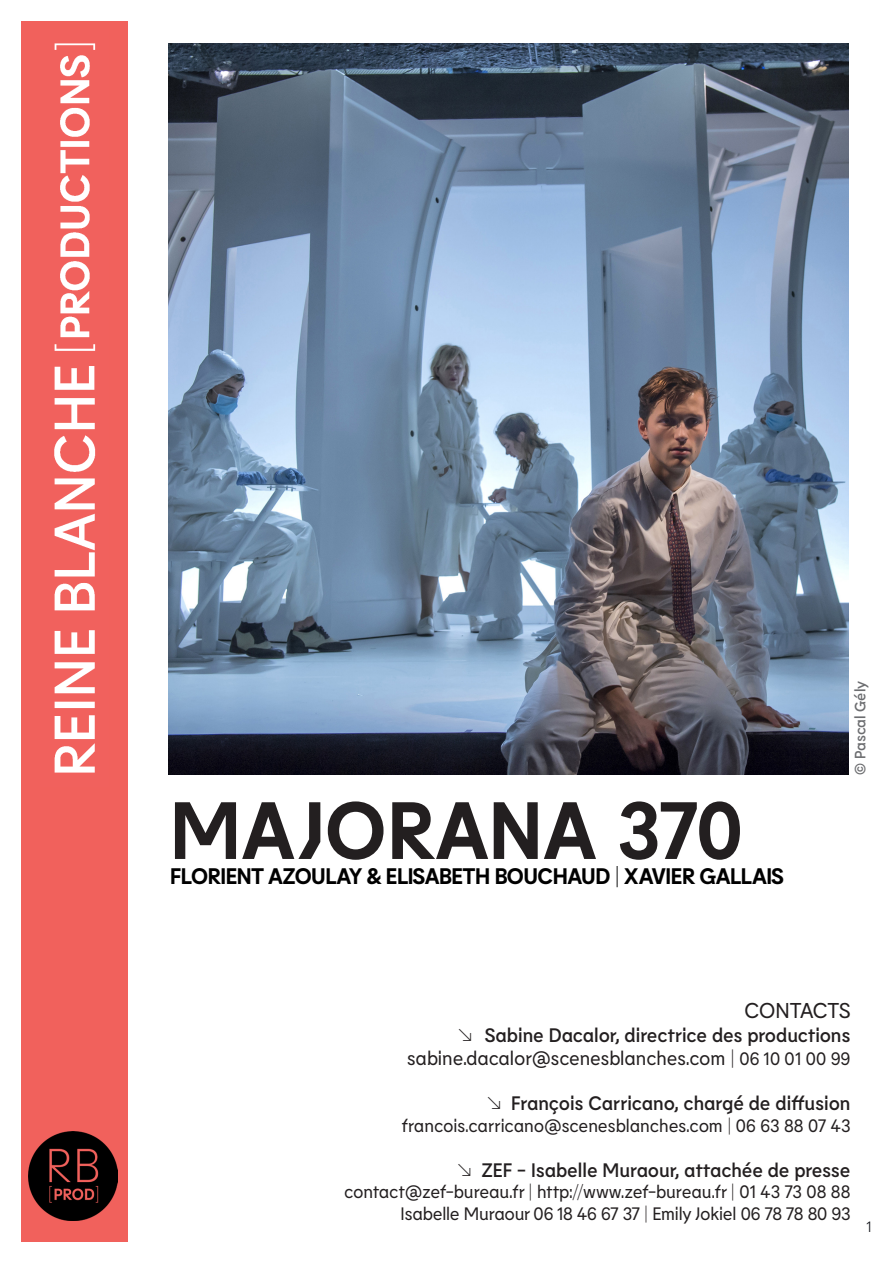
<style>
.page{position:relative;width:893px;height:1263px;background:#fff}
.page>*{position:absolute;margin:0;border:0;box-sizing:border-box;transform-origin:0 0}
.t1{font:700 81px "Lemur RB";letter-spacing:.005em;color:#231f20}
.t2{font:700 22.5px "Lemur RB";letter-spacing:-.025em;color:#000}
.t3{font:21.45px "Lemur RB";letter-spacing:-.01em;color:#231f20}
.t4{font:500 19.5px "Lemur RB";letter-spacing:-.005em;color:#231f20}
.t5{font:19.5px "Lemur RB";letter-spacing:-.01em;color:#231f20}
.t6{font:18px "Lemur RB";letter-spacing:-.01em;color:#231f20}
.t7{font:500 15px "Lemur RB";letter-spacing:-.01em;color:#6c6d70}
.t8{font:300 15px "Lemur RB";color:#12141a}
.s1{font-weight:400;font-size:21.45px}
.s2{font-size:18px}
</style>
<div class="page">
<div style="left:21px;top:21px;width:107px;height:1221px;background:#f1615c"></div>
<img style="left:54px;top:43px;width:42px;height:730px">
<img style="left:169px;top:43px;width:680px;height:731px">
<img style="left:29px;top:1132px;width:89px;height:88px">
<p class="t1" style="left:170px;top:778px;width:574px">MAJORANA 370</p>
<p class="t2" style="left:170px;top:862px;width:615px">FLORIENT AZOULAY &amp; ELISABETH BOUCHAUD | XAVIER GALLAIS</p>
<p class="t7" style="left:851px;top:774px;width:95px;rotate:-90deg">© Pascal Gély</p>
<p class="t3" style="left:744px;top:997px;width:108px">CONTACTS</p>
<p class="t4" style="left:458px;top:1022px;width:394px"><span class="s1">↘</span> Sabine Dacalor, directrice des productions</p>
<p class="t5" style="left:407px;top:1046px;width:445px">sabine.dacalor@scenesblanches.com | <span class="s2">06 10 01 00 99</span></p>
<p class="t4" style="left:487px;top:1090px;width:365px"><span class="s1">↘</span> François Carricano, chargé de diffusion</p>
<p class="t6" style="left:402px;top:1114px;width:450px">francois.carricano@scenesblanches.com | 06 63 88 07 43</p>
<p class="t4" style="left:457px;top:1157px;width:395px"><span class="s1">↘</span> ZEF - Isabelle Muraour, attachée de presse</p>
<p class="t6" style="left:344px;top:1180px;width:508px">contact@zef-bureau.fr | http://www.zef-bureau.fr | 01 43 73 08 88</p>
<p class="t6" style="left:401px;top:1202px;width:451px">Isabelle Muraour 06 18 46 67 37 | Emily Jokiel 06 78 78 80 93</p>
<p class="t8" style="left:866px;top:1218px;width:7px">1</p>
</div>
